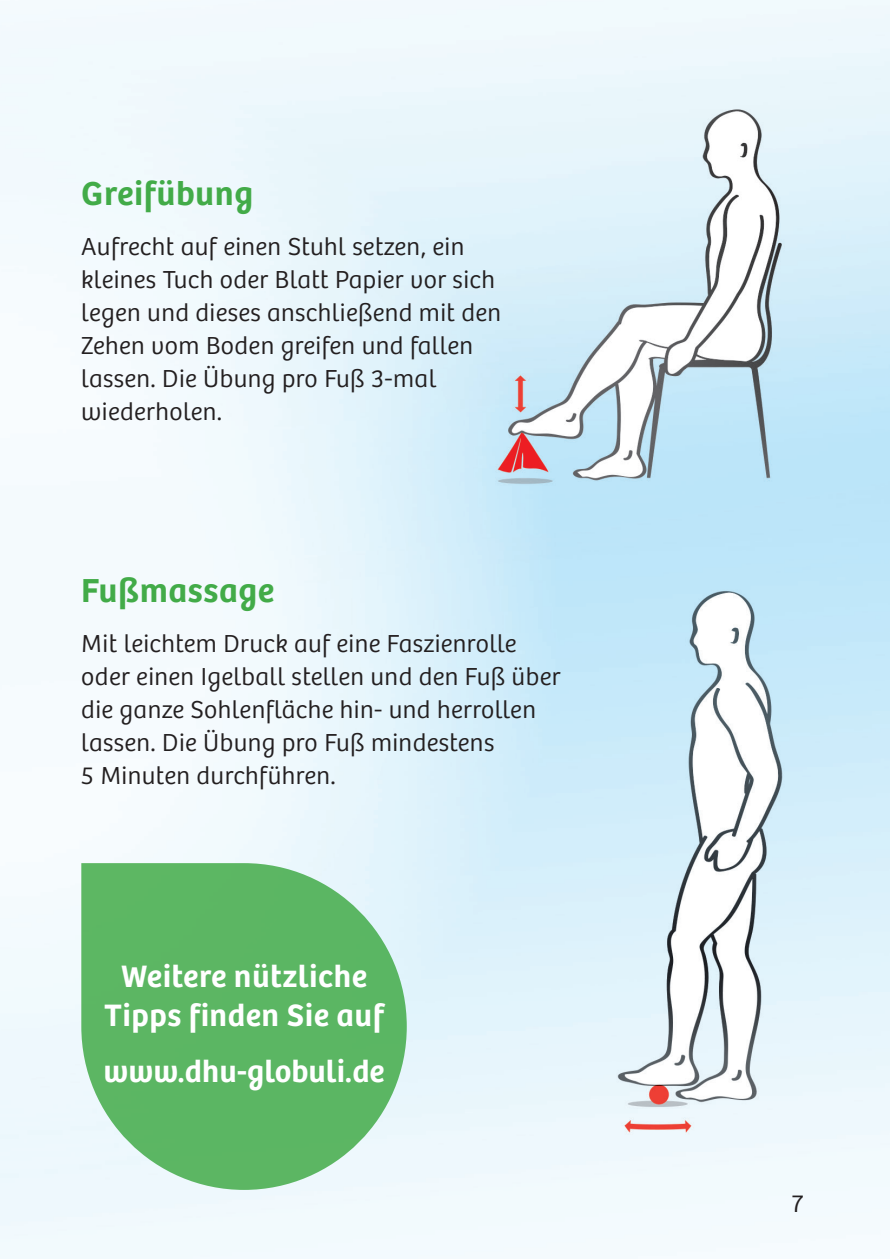
<style>
.page{position:relative;width:890px;height:1259px;background:#fff}
.page>*{position:absolute;margin:0;border:0;box-sizing:border-box;transform-origin:0 0}
.t1{font:600 34.5px "Bree";letter-spacing:.015em;color:#42ab48}
.t2{font:600 32.1px/39.6px "Bree";letter-spacing:.015em;color:#fff;text-align:center}
.t3{font:300 25.5px/33px "Bree";letter-spacing:.015em;color:#231f20}
</style>
<div class="page">
<img style="left:0;top:0;width:890px;height:1259px">
<svg style="left:81px;top:863px;width:326px;height:327px;background:#72c07c"></svg>
<svg style="left:887px;top:1255px;width:3px;height:4px"></svg>
<h1 class="t1" style="left:81px;top:173px;width:173px">Greifübung</h1>
<p class="t3" style="left:81px;top:230px;width:421px">Aufrecht auf einen Stuhl setzen, ein kleines Tuch oder Blatt Papier vor sich legen und dieses anschließend mit den<br>Zehen vom Boden greifen und fallen lassen. Die Übung pro Fuß 3-mal wiederholen.</p>
<h1 class="t1" style="left:81px;top:570px;width:194px">Fußmassage</h1>
<p class="t3" style="left:81px;top:627px;width:481px">Mit leichtem Druck auf eine Faszienrolle oder einen Igelball stellen und den Fuß über die ganze Sohlenfläche hin- und herrollen lassen. Die Übung pro Fuß mindestens<br>5 Minuten durchführen.</p>
<p class="t2" style="left:104px;top:956px;width:281px">Weitere nützliche<br>Tipps finden Sie auf</p>
<p class="t2" style="left:103px;top:1052px;width:282px">www.dhu-globuli.de</p>
<p class="t3" style="left:791px;top:1188px;width:13px">7</p>
</div>
